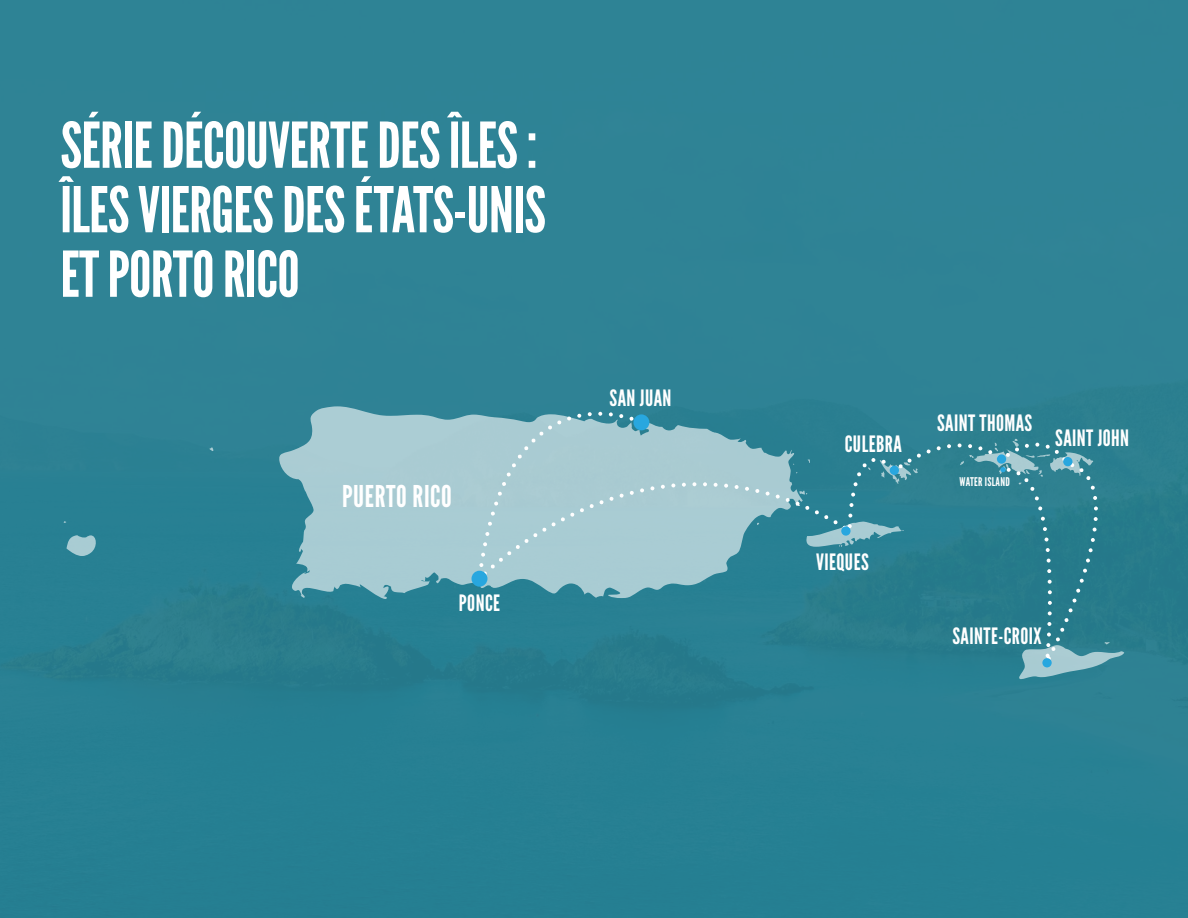
<style>
.page{position:relative;width:1188px;height:918px;background:#2e8295}
.page>*{position:absolute;margin:0;border:0;box-sizing:border-box;transform-origin:0 0}
.Big_Title{font:63px/64.5px "League Gothic";letter-spacing:-.01em;color:#fff}
.t1{font:30px "League Gothic";letter-spacing:.02em;color:#fff}
.t2{font:22.5px "League Gothic";letter-spacing:.02em;color:#fff}
.t3{font:12px "League Gothic";letter-spacing:.02em;color:#fff}
</style>
<div class="page">
<svg style="left:279px;top:406px;width:322px;height:193px;fill:#a8ccd3"></svg>
<svg style="left:209px;top:448px;width:5px;height:3px"></svg>
<svg style="left:66px;top:535px;width:30px;height:21px"></svg>
<svg style="left:1019px;top:642px;width:105px;height:37px"></svg>
<svg style="left:478px;top:412px;width:620px;height:249px"></svg>
<div style="left:633px;top:414px;width:16px;height:16px;background:#28a7df;border-radius:50%"></div>
<div style="left:841px;top:526px;width:10px;height:10px;background:#28a7df;border-radius:50%"></div>
<div style="left:890px;top:466px;width:9px;height:9px;background:#28a7df;border-radius:50%"></div>
<div style="left:997px;top:454px;width:9px;height:10px;background:#28a7df;border-radius:50%"></div>
<div style="left:1063px;top:457px;width:9px;height:9px;background:#28a7df;border-radius:50%"></div>
<div style="left:1042px;top:658px;width:10px;height:9px;background:#28a7df;border-radius:50%"></div>
<div style="left:472px;top:571px;width:15px;height:16px;background:#28a7df;border-radius:50%"></div>
<p class="Big_Title" style="left:60px;top:113px;width:487px">SÉRIE DÉCOUVERTE DES ÎLES :<br>ÎLES VIERGES DES ÉTATS-UNIS<br>ET PORTO RICO</p>
<p class="t1" style="left:342px;top:479px;width:111px">PUERTO RICO</p>
<p class="t2" style="left:459px;top:590px;width:43px">PONCE</p>
<p class="t2" style="left:610px;top:385px;width:63px">SAN JUAN</p>
<p class="t2" style="left:845px;top:431px;width:58px">CULEBRA</p>
<p class="t2" style="left:816px;top:548px;width:54px">VIEQUES</p>
<p class="t2" style="left:937px;top:409px;width:97px">SAINT THOMAS</p>
<p class="t3" style="left:960px;top:474px;width:52px">WATER ISLAND</p>
<p class="t2" style="left:1055px;top:425px;width:75px">SAINT JOHN</p>
<p class="t2" style="left:952px;top:623px;width:91px">SAINTE-CROIX</p>
</div>
